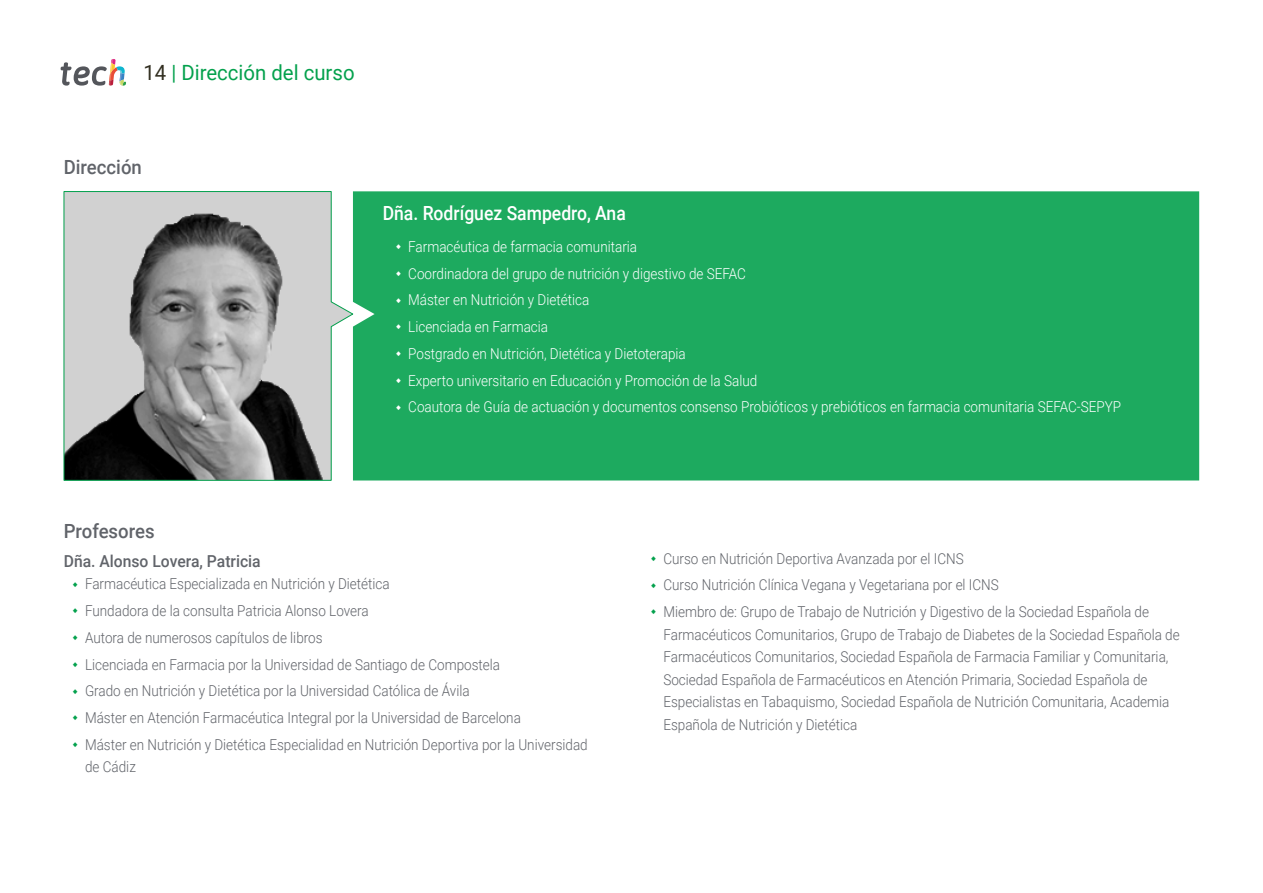
<style>
.page{position:relative;width:1263px;height:893px;background:#fff}
.page>*{position:absolute;margin:0;border:0;box-sizing:border-box;transform-origin:0 0}
.t1{font:21px "Roboto";color:#04a14d}
.t2{font:500 19.5px "Roboto";color:#fff;scale:.9 1}
.t3{font:500 19.5px "Roboto";color:#61646a;scale:.95 1}
.t4{font:500 16.5px "Roboto";color:#61646a;scale:.95 1}
.t5{font:300 15px/26.7px "Roboto";color:#61646a;scale:.9 1}
.t6{font:300 15px/26.7px "Roboto";color:#fff;scale:.9 1}
.s1{color:#312e20}
</style>
<div class="page">
<svg style="left:61px;top:59px;width:65px;height:27px"></svg>
<div style="left:353px;top:191px;width:846px;height:289px;background:#1daa5f"></div>
<svg style="left:64px;top:191px;width:289px;height:290px;background:#9fa1a0"></svg>
<svg style="left:396px;top:244px;width:5px;height:5px"></svg>
<svg style="left:396px;top:271px;width:5px;height:5px"></svg>
<svg style="left:396px;top:298px;width:5px;height:5px"></svg>
<svg style="left:396px;top:324px;width:5px;height:5px"></svg>
<svg style="left:396px;top:351px;width:5px;height:5px"></svg>
<svg style="left:396px;top:378px;width:5px;height:5px"></svg>
<svg style="left:396px;top:405px;width:5px;height:5px"></svg>
<h1 class="t1" style="left:144px;top:57px;width:213px"><span class="s1">14</span> | Dirección del curso</h1>
<h2 class="t3" style="left:64px;top:154px;width:84px">Dirección</h2>
<h2 class="t3" style="left:64px;top:517px;width:97px">Profesores</h2>
<h2 class="t2" style="left:383px;top:199px;width:272px">Dña. Rodríguez Sampedro, Ana</h2>
<p class="t6" style="left:408px;top:233px;width:794px">Farmacéutica de farmacia comunitaria<br>Coordinadora del grupo de nutrición y digestivo de SEFAC<br>Máster en Nutrición y Dietética<br>Licenciada en Farmacia<br>Postgrado en Nutrición, Dietética y Dietoterapia<br>Experto universitario en Educación y Promoción de la Salud<br>Coautora de Guía de actuación y documentos consenso Probióticos y prebióticos en farmacia comunitaria SEFAC-SEPYP</p>
<p class="t4" style="left:64px;top:550px;width:209px">Dña. Alonso Lovera, Patricia</p>
<p class="t5" style="left:85px;top:570px;width:560px">Farmacéutica Especializada en Nutrición y Dietética<br>Fundadora de la consulta Patricia Alonso Lovera<br>Autora de numerosos capítulos de libros<br>Licenciada en Farmacia por la Universidad de Santiago de Compostela<br>Grado en Nutrición y Dietética por la Universidad Católica de Ávila<br>Máster en Atención Farmacéutica Integral por la Universidad de Barcelona<br>Máster en Nutrición y Dietética Especialidad en Nutrición Deportiva por la Universidad</p>
<p class="t5" style="left:85px;top:753px;width:58px">de Cádiz</p>
<p class="t5" style="left:663px;top:544px;width:541px">Curso en Nutrición Deportiva Avanzada por el ICNS<br>Curso Nutrición Clínica Vegana y Vegetariana por el ICNS<br>Miembro de: Grupo de Trabajo de Nutrición y Digestivo de la Sociedad Española de</p>
<p class="t5" style="left:663px;top:622px;width:575px;line-height:22.5px">Farmacéuticos Comunitarios, Grupo de Trabajo de Diabetes de la Sociedad Española de Farmacéuticos Comunitarios, Sociedad Española de Farmacia Familiar y Comunitaria, Sociedad Española de Farmacéuticos en Atención Primaria, Sociedad Española de Especialistas en Tabaquismo, Sociedad Española de Nutrición Comunitaria, Academia Española de Nutrición y Dietética</p>
</div>
